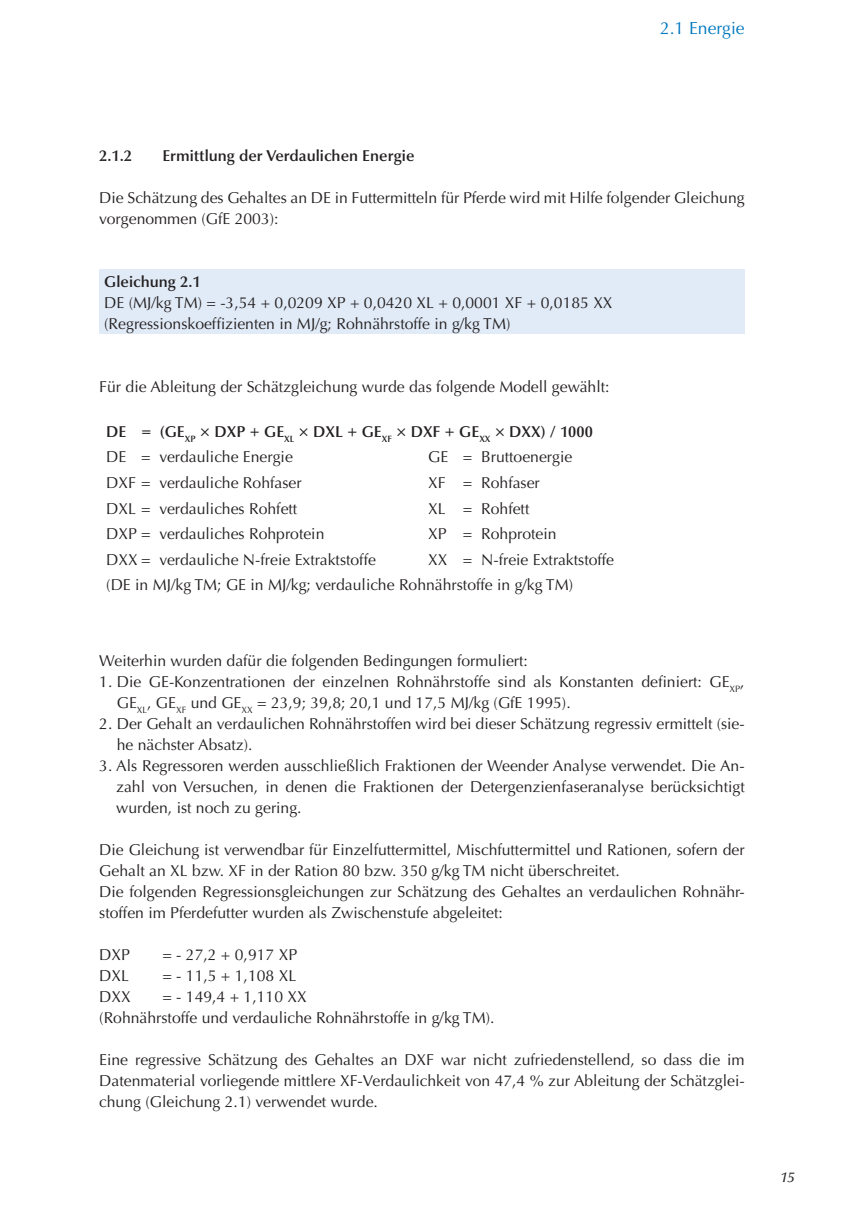
<style>
.page{position:relative;width:844px;height:1216px;background:#fff}
.page>*{position:absolute;margin:0;border:0;box-sizing:border-box;transform-origin:0 0}
.t1{font:17.5px "Optima LT Std";color:#0078c0}
.t2{font:15.75px/21px "Optima LT Std";color:#231f20}
.t3{font:600 15.75px/25.6px "Optima LT Std";color:#231f20}
.t4{font:italic 500 14px "Optima LT Std";color:#231f20}
.s1{font-weight:400}
</style>
<div class="page">
<div style="left:99px;top:269px;width:645px;height:65px;background:#e1ebf7"></div>
<p class="t1" style="left:659px;top:18px;width:86px">2.1 Energie</p>
<p class="t3" style="left:99px;top:143px;width:34px">2.1.2</p>
<p class="t3" style="left:162px;top:143px;width:253px">Ermittlung der Verdaulichen Energie</p>
<p class="t2" style="left:99px;top:188px;width:646px">Die Schätzung des Gehaltes an DE in Futtermitteln für Pferde wird mit Hilfe folgender Gleichung vorgenommen (GfE 2003):</p>
<p class="t3" style="left:104px;top:269px;width:98px">Gleichung 2.1</p>
<p class="t2" style="left:104px;top:293px;width:509px">DE (MJ/kg TM) = -3,54 + 0,0209 XP + 0,0420 XL + 0,0001 XF + 0,0185 XX (Regressionskoeffizienten in MJ/g; Rohnährstoffe in g/kg TM)</p>
<p class="t2" style="left:99px;top:377px;width:511px">Für die Ableitung der Schätzgleichung wurde das folgende Modell gewählt:</p>
<p class="t3" style="left:106px;top:419px;width:488px">DE = (GE<sub>XP</sub> × DXP + GE<sub>XL</sub> × DXL + GE<sub>XF</sub> × DXF + GE<sub>XX</sub> × DXX) / 1000<br><span class="s1">DE = verdauliche Energie</span></p>
<p class="t2" style="left:428px;top:447px;width:146px">GE = Bruttoenergie</p>
<p class="t2" style="left:106px;top:472px;width:197px">DXF = verdauliche Rohfaser</p>
<p class="t2" style="left:428px;top:472px;width:113px">XF = Rohfaser</p>
<p class="t2" style="left:106px;top:498px;width:192px">DXL = verdauliches Rohfett</p>
<p class="t2" style="left:428px;top:498px;width:103px">XL = Rohfett</p>
<p class="t2" style="left:106px;top:523px;width:219px">DXP = verdauliches Rohprotein</p>
<p class="t2" style="left:428px;top:523px;width:130px">XP = Rohprotein</p>
<p class="t2" style="left:106px;top:549px;width:271px">DXX = verdauliche N-freie Extraktstoffe</p>
<p class="t2" style="left:106px;top:547px;width:509px;line-height:25.6px;text-indent:322px">XX = N-freie Extraktstoffe (DE in MJ/kg TM; GE in MJ/kg; verdauliche Rohnährstoffe in g/kg TM)</p>
<p class="t2" style="left:99px;top:650px;width:430px">Weiterhin wurden dafür die folgenden Bedingungen formuliert:</p>
<p class="t2" style="left:117px;top:671px;width:629px;text-indent:-18px">1. Die GE-Konzentrationen der einzelnen Rohnährstoffe sind als Konstanten definiert: GE<sub>XP</sub>,<br>GE<sub>XL</sub>, GE<sub>XF</sub> und GE<sub>XX</sub> = 23,9; 39,8; 20,1 und 17,5 MJ/kg (GfE 1995).</p>
<p class="t2" style="left:117px;top:713px;width:629px;text-indent:-18px">2. Der Gehalt an verdaulichen Rohnährstoffen wird bei dieser Schätzung regressiv ermittelt (sie&shy;he nächster Absatz).</p>
<p class="t2" style="left:116px;top:755px;width:629px;text-align:justify;text-indent:-17px">3. Als Regressoren werden ausschließlich Fraktionen der Weender Analyse verwendet. Die An&shy;zahl von Versuchen, in denen die Fraktionen der Detergenzienfaseranalyse berücksichtigt wurden, ist noch zu gering.</p>
<p class="t2" style="left:99px;top:839px;width:646px">Die Gleichung ist verwendbar für Einzelfuttermittel, Mischfuttermittel und Rationen, sofern der Gehalt an XL bzw. XF in der Ration 80 bzw. 350 g/kg TM nicht überschreitet.<br>Die folgenden Regressionsgleichungen zur Schätzung des Gehaltes an verdaulichen Rohnähr&shy;stoffen im Pferdefutter wurden als Zwischenstufe abgeleitet:</p>
<p class="t2" style="left:99px;top:944px;width:32px">DXP</p>
<p class="t2" style="left:162px;top:944px;width:136px">= - 27,2 + 0,917 XP</p>
<p class="t2" style="left:99px;top:965px;width:31px">DXL</p>
<p class="t2" style="left:162px;top:965px;width:135px">= - 11,5 + 1,108 XL</p>
<p class="t2" style="left:99px;top:986px;width:33px">DXX</p>
<p class="t2" style="left:99px;top:986px;width:396px;text-indent:63px">= - 149,4 + 1,110 XX<br>(Rohnährstoffe und verdauliche Rohnährstoffe in g/kg TM).</p>
<p class="t2" style="left:99px;top:1049px;width:646px;text-align:justify">Eine regressive Schätzung des Gehaltes an DXF war nicht zufriedenstellend, so dass die im Datenmaterial vorliegende mittlere XF-Verdaulichkeit von 47,4 % zur Ableitung der Schätzglei&shy;chung (Gleichung 2.1) verwendet wurde.</p>
<p class="t4" style="left:780px;top:1168px;width:15px">15</p>
</div>
